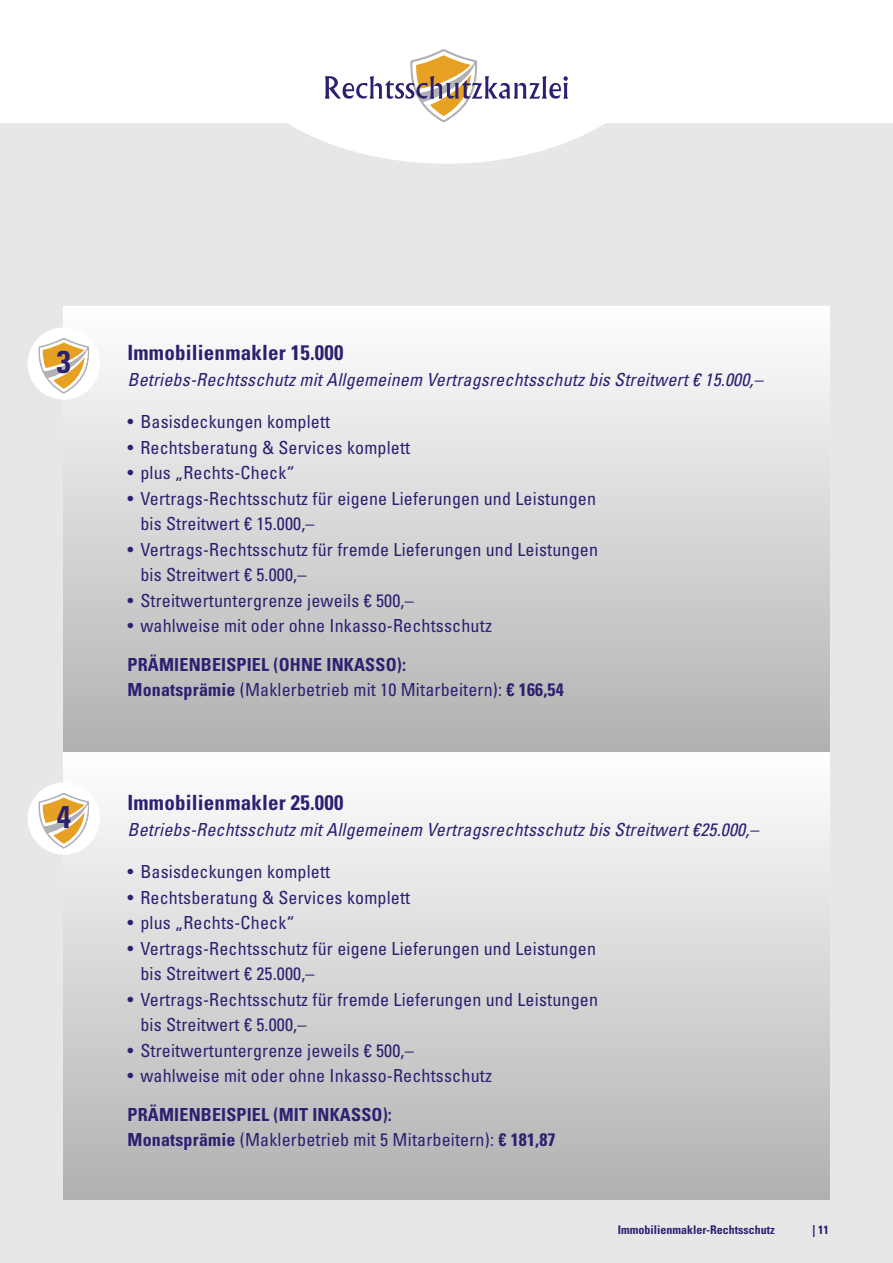
<style>
.page{position:relative;width:893px;height:1263px;background:#fff}
.page>*{position:absolute;margin:0;border:0;box-sizing:border-box;transform-origin:0 0}
.t1{font:700 condensed 31.5px "Univers LT Std";color:#2b2171}
.t2{font:700 condensed 21px "Univers LT Std";letter-spacing:.01em;color:#2b2171}
.t3{font:condensed 18px/25.5px "Univers LT Std";letter-spacing:.01em;color:#2b2171}
.t4{font:700 condensed 18px/25.5px "Univers LT Std";letter-spacing:.01em;color:#2b2171}
.t5{font:italic condensed 18px "Univers LT Std";letter-spacing:.01em;color:#2b2171}
.t6{font:700 condensed 12px "Univers LT Std";color:#2b2171}
.s1{font-weight:400}
</style>
<div class="page">
<div style="left:0;top:123px;width:893px;height:1140px;background:#e8e7e7"></div>
<div style="left:64px;top:306px;width:765px;height:447px;background:linear-gradient(to bottom,#fffeff,#b2b0b0)"></div>
<div style="left:28px;top:327px;width:72px;height:73px;background:#fff;border-radius:50%"></div>
<svg style="left:38px;top:338px;width:51px;height:56px"></svg>
<div style="left:64px;top:753px;width:765px;height:446px;background:linear-gradient(to bottom,#fffeff,#b2b0b1)"></div>
<div style="left:28px;top:782px;width:72px;height:73px;background:#fff;border-radius:50%"></div>
<svg style="left:38px;top:793px;width:51px;height:56px"></svg>
<svg style="left:288px;top:121px;width:317px;height:43px;fill:#fff"></svg>
<svg style="left:325px;top:49px;width:243px;height:72px"></svg>
<h1 class="t1" style="left:57px;top:343px;width:15px">3</h1>
<h1 class="t1" style="left:57px;top:798px;width:15px">4</h1>
<p class="t2" style="left:128px;top:339px;width:217px">Immobilienmakler 15.000</p>
<p class="t5" style="left:128px;top:368px;width:637px">Betriebs-Rechtsschutz mit Allgemeinem Vertragsrechtsschutz bis Streitwert € 15.000,–</p>
<p class="t3" style="left:128px;top:409px;width:204px">• Basisdeckungen komplett</p>
<p class="t3" style="left:128px;top:434px;width:284px">• Rechtsberatung &amp; Services komplett</p>
<p class="t3" style="left:128px;top:460px;width:168px">• plus „Rechts-Check“</p>
<p class="t3" style="left:140px;top:485px;width:457px;text-indent:-13px">• Vertrags-Rechtsschutz für eigene Lieferungen und Leistungen bis Streitwert € 15.000,–</p>
<p class="t3" style="left:140px;top:536px;width:459px;text-indent:-13px">• Vertrags-Rechtsschutz für fremde Lieferungen und Leistungen bis Streitwert € 5.000,–</p>
<p class="t3" style="left:128px;top:587px;width:288px">• Streitwertuntergrenze jeweils € 500,–</p>
<p class="t3" style="left:128px;top:613px;width:366px">• wahlweise mit oder ohne Inkasso-Rechtsschutz</p>
<p class="t4" style="left:128px;top:651px;width:438px">PRÄMIENBEISPIEL (OHNE INKASSO):<br>Monatsprämie <span class="s1">(Maklerbetrieb mit 10 Mitarbeitern):</span> € 166,54</p>
<p class="t2" style="left:128px;top:790px;width:217px">Immobilienmakler 25.000</p>
<p class="t5" style="left:128px;top:818px;width:632px">Betriebs-Rechtsschutz mit Allgemeinem Vertragsrechtsschutz bis Streitwert €25.000,–</p>
<p class="t3" style="left:128px;top:859px;width:204px">• Basisdeckungen komplett</p>
<p class="t3" style="left:128px;top:884px;width:284px">• Rechtsberatung &amp; Services komplett</p>
<p class="t3" style="left:128px;top:910px;width:168px">• plus „Rechts-Check“</p>
<p class="t3" style="left:140px;top:935px;width:457px;text-indent:-13px">• Vertrags-Rechtsschutz für eigene Lieferungen und Leistungen bis Streitwert € 25.000,–</p>
<p class="t3" style="left:140px;top:986px;width:459px;text-indent:-13px">• Vertrags-Rechtsschutz für fremde Lieferungen und Leistungen bis Streitwert € 5.000,–</p>
<p class="t3" style="left:128px;top:1037px;width:288px">• Streitwertuntergrenze jeweils € 500,–</p>
<p class="t3" style="left:128px;top:1063px;width:366px">• wahlweise mit oder ohne Inkasso-Rechtsschutz</p>
<p class="t4" style="left:128px;top:1101px;width:429px">PRÄMIENBEISPIEL (MIT INKASSO):<br>Monatsprämie <span class="s1">(Maklerbetrieb mit 5 Mitarbeitern):</span> € 181,87</p>
<p class="t6" style="left:618px;top:1222px;width:158px">Immobilienmakler-Rechtsschutz</p>
<p class="t6" style="left:812px;top:1222px;width:18px">| 11</p>
</div>
